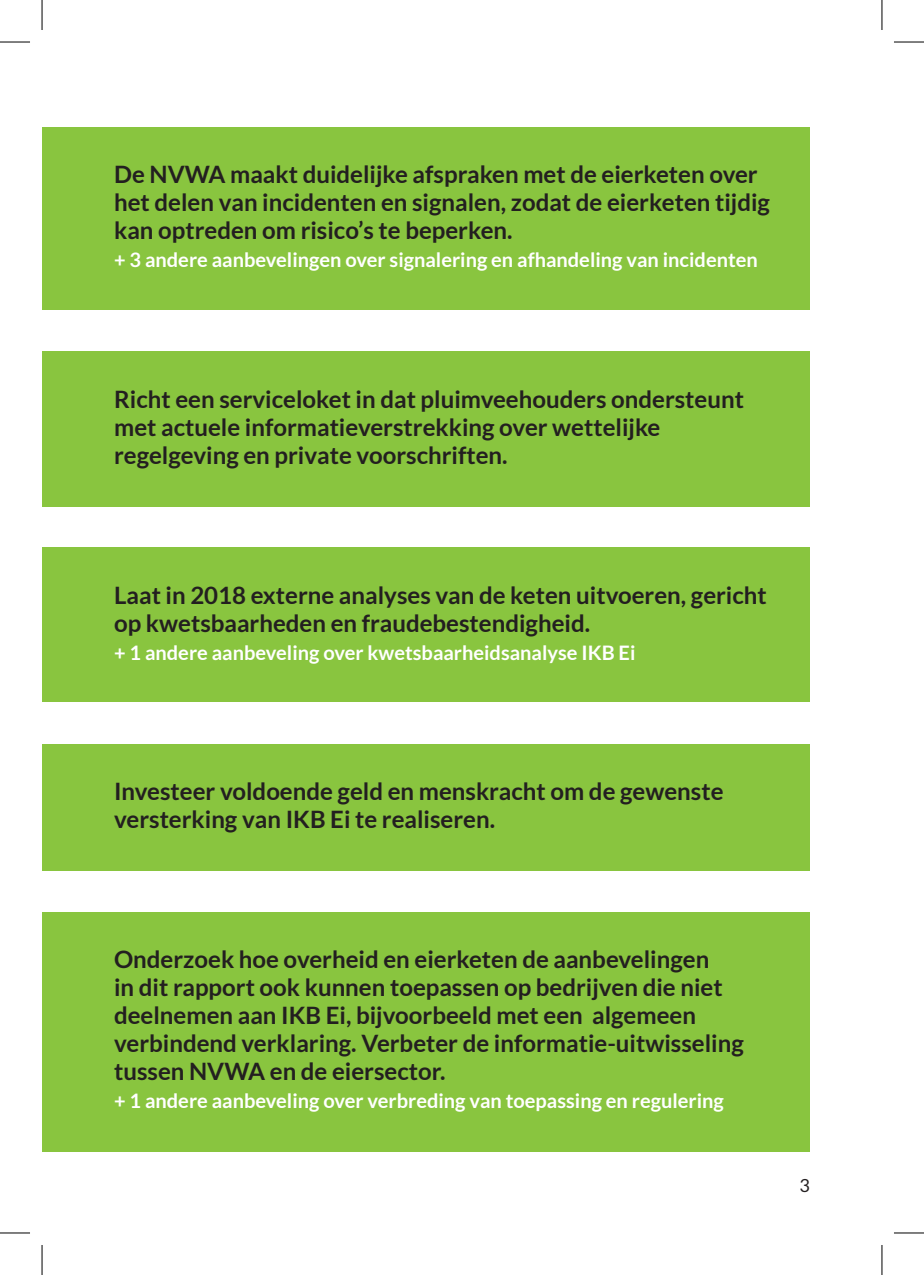
<style>
.page{position:relative;width:924px;height:1275px;background:#fff}
.page>*{position:absolute;margin:0;border:0;box-sizing:border-box;transform-origin:0 0}
.t1{font:700 24px/28px "Lato";color:#231f20}
.t2{font:700 20px "Lato";color:#fff}
.t3{font:18px "Lato";color:#231f20}
</style>
<div class="page">
<div style="left:42px;top:744px;width:767px;height:126px;background:#89c53f"></div>
<div style="left:42px;top:352px;width:767px;height:155px;background:#89c53f"></div>
<div style="left:42px;top:912px;width:767px;height:239px;background:#89c53f"></div>
<div style="left:42px;top:548px;width:767px;height:153px;background:#89c53f"></div>
<div style="left:42px;top:127px;width:767px;height:182px;background:#89c53f"></div>
<hr style="left:0;top:42px;width:30px;height:1px;background:#000">
<hr style="left:893px;top:42px;width:30px;height:1px;background:#000">
<hr style="left:0;top:1232px;width:30px;height:1px;background:#000">
<hr style="left:893px;top:1232px;width:30px;height:1px;background:#000">
<hr style="left:42px;top:0;width:1px;height:30px;background:#000">
<hr style="left:42px;top:1245px;width:1px;height:30px;background:#000">
<hr style="left:881px;top:0;width:1px;height:30px;background:#000">
<hr style="left:881px;top:1245px;width:1px;height:30px;background:#000">
<p class="t1" style="left:114px;top:160px;width:657px">De NVWA maakt duidelijke afspraken met de eierketen over het delen van incidenten en signalen, zodat de eierketen tijdig kan optreden om risico’s te beperken.</p>
<p class="t2" style="left:114px;top:249px;width:645px">+ 3 andere aanbevelingen over signalering en afhandeling van incidenten</p>
<p class="t1" style="left:114px;top:384px;width:631px">Richt een serviceloket in dat pluimveehouders ondersteunt met actuele informatieverstrekking over wettelijke regelgeving en private voorschriften.</p>
<p class="t1" style="left:114px;top:580px;width:654px">Laat in 2018 externe analyses van de keten uitvoeren, gericht op kwetsbaarheden en fraudebestendigheid.</p>
<p class="t2" style="left:114px;top:641px;width:522px">+ 1 andere aanbeveling over kwetsbaarheidsanalyse IKB Ei</p>
<p class="t1" style="left:114px;top:776px;width:610px">Investeer voldoende geld en menskracht om de gewenste versterking van IKB Ei te realiseren.</p>
<p class="t1" style="left:114px;top:944px;width:631px">Onderzoek hoe overheid en eierketen de aanbevelingen<br>in dit rapport ook kunnen toepassen op bedrijven die niet deelnemen aan IKB Ei, bijvoorbeeld met een algemeen verbindend verklaring. Verbeter de informatie-uitwisseling tussen NVWA en de eiersector.</p>
<p class="t2" style="left:114px;top:1089px;width:611px">+ 1 andere aanbeveling over verbreding van toepassing en regulering</p>
<p class="t3" style="left:799px;top:1175px;width:12px">3</p>
</div>
